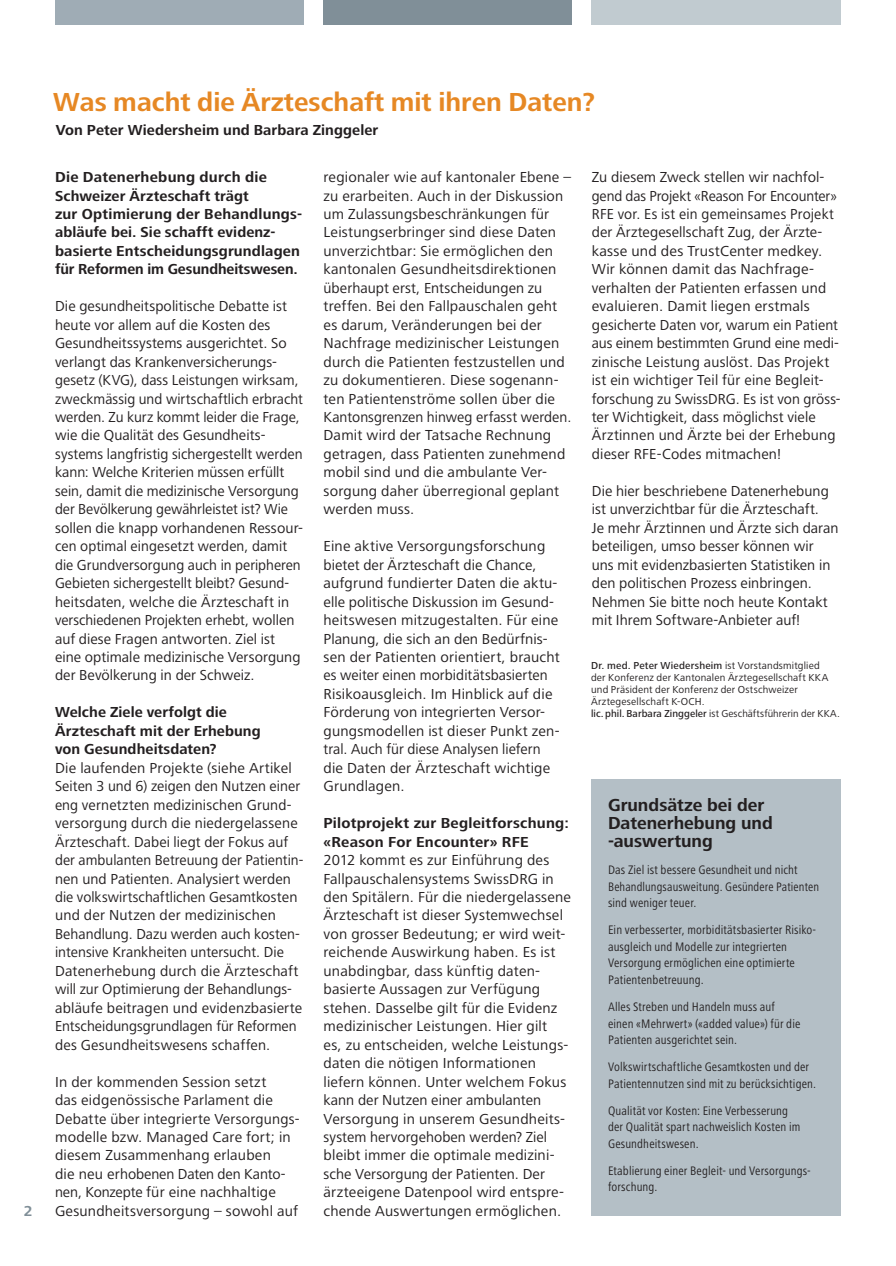
<style>
.page{position:relative;width:896px;height:1266px;background:#fff}
.page>*{position:absolute;margin:0;border:0;box-sizing:border-box;transform-origin:0 0}
.t1{font:700 27px "Frutiger Next LT";color:#e68824}
.t2{font:700 18px/18px "Frutiger Next LT";color:#231f20}
.t3{font:15px/18.5px "Frutiger Next LT";letter-spacing:.01em;color:#231f20}
.t4{font:700 15px/18.5px "Frutiger Next LT";letter-spacing:.01em;color:#231f20}
.t5{font:700 15px "Frutiger Next LT";color:#808f98}
.t6{font:condensed 12.75px/16.5px "Frutiger Next LT";letter-spacing:.01em;color:#231f20}
.t7{font:10.5px/12px "Frutiger Next LT";letter-spacing:.015em;color:#231f20}
.s1{font-weight:500}
</style>
<div class="page">
<div style="left:55px;top:0;width:249px;height:25px;background:#9facb5"></div>
<div style="left:323px;top:0;width:249px;height:25px;background:#808f98"></div>
<div style="left:591px;top:0;width:249px;height:25px;background:#c1cbd0"></div>
<div style="left:591px;top:778px;width:249px;height:437px;background:#b4bfc6"></div>
<p class="t5" style="left:24px;top:1202px;width:10px">2</p>
<h1 class="t1" style="left:53px;top:87px;width:543px">Was macht die Ärzteschaft mit ihren Daten?</h1>
<p class="t4" style="left:56px;top:121px;width:324px">Von Peter Wiedersheim und Barbara Zinggeler</p>
<p class="t4" style="left:55px;top:168px;width:248px">Die Datenerhebung durch die Schweizer Ärzteschaft trägt<br>zur Optimierung der Behandlungs&shy;abläufe bei. Sie schafft evidenz&shy;basierte Entscheidungsgrundlagen für Reformen im Gesundheitswesen.</p>
<p class="t3" style="left:55px;top:297px;width:249px">Die gesundheitspolitische Debatte ist heute vor allem auf die Kosten des Gesundheitssystems ausgerichtet. So verlangt das Krankenversicherungs&shy;gesetz (KVG), dass Leistungen wirksam, zweckmässig und wirtschaftlich erbracht werden. Zu kurz kommt leider die Frage, wie die Qualität des Gesundheits&shy;systems langfristig sichergestellt werden kann: Welche Kriterien müssen erfüllt sein, damit die medizinische Versorgung der Bevölkerung gewährleistet ist? Wie sollen die knapp vorhandenen Ressour&shy;cen optimal eingesetzt werden, damit die Grundversorgung auch in peripheren Gebieten sichergestellt bleibt? Gesund&shy;heitsdaten, welche die Ärzteschaft in verschiedenen Projekten erhebt, wollen auf diese Fragen antworten. Ziel ist eine optimale medizinische Versorgung der Bevölkerung in der Schweiz.</p>
<p class="t4" style="left:55px;top:703px;width:207px">Welche Ziele verfolgt die<br>Ärzteschaft mit der Erhebung von Gesundheitsdaten?</p>
<p class="t3" style="left:55px;top:758px;width:250px">Die laufenden Projekte (siehe Artikel Seiten 3 und 6) zeigen den Nutzen einer eng vernetzten medizinischen Grund&shy;versorgung durch die niedergelassene Ärzteschaft. Dabei liegt der Fokus auf der ambulanten Betreuung der Patientin&shy;nen und Patienten. Analysiert werden die volkswirtschaftlichen Gesamtkosten und der Nutzen der medizinischen Behandlung. Dazu werden auch kosten&shy;intensive Krankheiten untersucht. Die Datenerhebung durch die Ärzteschaft will zur Optimierung der Behandlungs&shy;abläufe beitragen und evidenzbasierte Entscheidungsgrundlagen für Reformen des Gesundheitswesens schaffen.</p>
<p class="t3" style="left:55px;top:1072px;width:246px">In der kommenden Session setzt<br>das eidgenössische Parlament die Debatte über integrierte Versorgungs&shy;modelle bzw. Managed Care fort; in diesem Zusammenhang erlauben<br>die neu erhobenen Daten den Kanto&shy;nen, Konzepte für eine nachhaltige Gesundheitsversorgung – sowohl auf</p>
<p class="t3" style="left:323px;top:168px;width:249px">regionaler wie auf kantonaler Ebene – zu erarbeiten. Auch in der Diskussion um Zulassungsbeschränkungen für Leistungserbringer sind diese Daten unverzichtbar: Sie ermöglichen den kantonalen Gesundheitsdirektionen überhaupt erst, Entscheidungen zu treffen. Bei den Fallpauschalen geht es darum, Veränderungen bei der Nachfrage medizinischer Leistungen durch die Patienten festzustellen und zu dokumentieren. Diese sogenann&shy;ten Patientenströme sollen über die Kantonsgrenzen hinweg erfasst werden.<br>Damit wird der Tatsache Rechnung getragen, dass Patienten zunehmend mobil sind und die ambulante Ver&shy;sorgung daher überregional geplant werden muss.</p>
<p class="t3" style="left:323px;top:537px;width:238px">Eine aktive Versorgungsforschung bietet der Ärzteschaft die Chance, aufgrund fundierter Daten die aktu&shy;elle politische Diskussion im Gesund&shy;heitswesen mitzugestalten. Für eine Planung, die sich an den Bedürfnis&shy;sen der Patienten orientiert, braucht es weiter einen morbiditätsbasierten Risikoausgleich. Im Hinblick auf die Förderung von integrierten Versor&shy;gungsmodellen ist dieser Punkt zen&shy;tral. Auch für diese Analysen liefern die Daten der Ärzteschaft wichtige Grundlagen.</p>
<p class="t4" style="left:323px;top:813px;width:247px">Pilotprojekt zur Begleitforschung: «Reason For Encounter» RFE</p>
<p class="t3" style="left:323px;top:850px;width:249px">2012 kommt es zur Einführung des Fallpauschalensystems SwissDRG in den Spitälern. Für die niedergelassene Ärzteschaft ist dieser Systemwechsel von grosser Bedeutung; er wird weit&shy;reichende Auswirkung haben. Es ist unabdingbar, dass künftig daten&shy;basierte Aussagen zur Verfügung stehen. Dasselbe gilt für die Evidenz medizinischer Leistungen. Hier gilt<br>es, zu entscheiden, welche Leistungs&shy;daten die nötigen Informationen liefern können. Unter welchem Fokus kann der Nutzen einer ambulanten Versorgung in unserem Gesundheits&shy;system hervorgehoben werden? Ziel bleibt immer die optimale medizini&shy;sche Versorgung der Patienten. Der ärzteeigene Datenpool wird entspre&shy;chende Auswertungen ermöglichen.</p>
<p class="t3" style="left:591px;top:168px;width:250px">Zu diesem Zweck stellen wir nachfol&shy;gend das Projekt «Reason For Encounter» RFE vor. Es ist ein gemeinsames Projekt der Ärztegesellschaft Zug, der Ärzte&shy;kasse und des TrustCenter medkey.<br>Wir können damit das Nachfrage&shy;verhalten der Patienten erfassen und evaluieren. Damit liegen erstmals gesicherte Daten vor, warum ein Patient aus einem bestimmten Grund eine medi&shy;zinische Leistung auslöst. Das Projekt ist ein wichtiger Teil für eine Begleit&shy;forschung zu SwissDRG. Es ist von gröss&shy;ter Wichtigkeit, dass möglichst viele Ärztinnen und Ärzte bei der Erhebung dieser RFE-Codes mitmachen!</p>
<p class="t3" style="left:591px;top:481px;width:248px">Die hier beschriebene Datenerhebung ist unverzichtbar für die Ärzteschaft.<br>Je mehr Ärztinnen und Ärzte sich daran beteiligen, umso besser können wir uns mit evidenzbasierten Statistiken in den politischen Prozess einbringen.<br>Nehmen Sie bitte noch heute Kontakt mit Ihrem Software-Anbieter auf!</p>
<p class="t7" style="left:591px;top:659px;width:250px"><span class="s1">Dr. med. Peter Wiedersheim</span> ist Vorstandsmitglied<br>der Konferenz der Kantonalen Ärztegesellschaft KKA und Präsident der Konferenz der Ostschweizer Ärztegesellschaft K-OCH.<br><span class="s1">lic.phil. Barbara Zinggeler</span> ist Geschäftsführerin der KKA.</p>
<p class="t2" style="left:608px;top:796px;width:166px">Grundsätze bei der<br>Datenerhebung und -auswertung</p>
<p class="t6" style="left:608px;top:862px;width:212px">Das Ziel ist bessere Gesundheit und nicht<br>Behandlungsausweitung. Gesündere Patienten sind weniger teuer.</p>
<p class="t6" style="left:608px;top:922px;width:210px">Ein verbesserter, morbiditätsbasierter Risiko&shy;ausgleich und Modelle zur integrierten Versorgung ermöglichen eine optimierte Patientenbetreuung.</p>
<p class="t6" style="left:608px;top:998px;width:194px">Alles Streben und Handeln muss auf einen «Mehrwert» («added value») für die<br>Patienten ausgerichtet sein.</p>
<p class="t6" style="left:608px;top:1058px;width:209px">Volkswirtschaftliche Gesamtkosten und der<br>Patientennutzen sind mit zu berücksichtigen.</p>
<p class="t6" style="left:608px;top:1102px;width:194px">Qualität vor Kosten: Eine Verbesserung der Qualität spart nachweislich Kosten im<br>Gesundheitswesen.</p>
<p class="t6" style="left:608px;top:1162px;width:204px">Etablierung einer Begleit- und Versorgungs&shy;forschung.</p>
</div>
